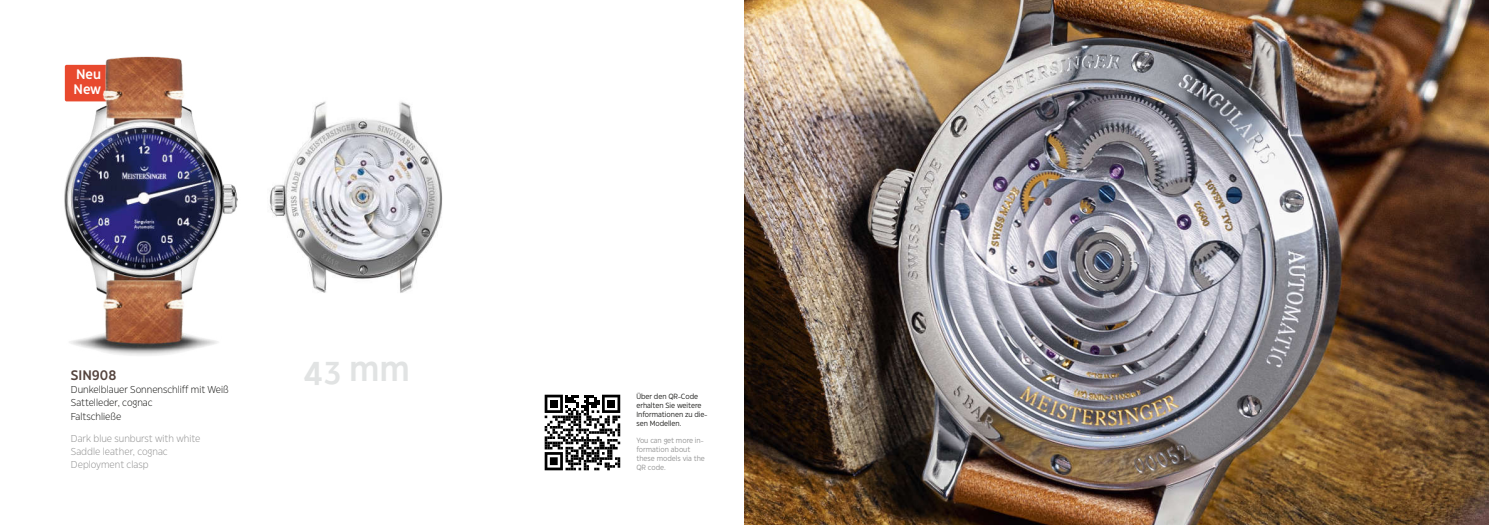
<style>
.page{position:relative;width:1489px;height:525px;background:#fff}
.page>*{position:absolute;margin:0;border:0;box-sizing:border-box;transform-origin:0 0}
.t1{font:600 35px "Eastman Grotesque";color:#e1e3e3}
.t2{font:600 13.75px/15px "Eastman Grotesque";color:#fff}
.t3{font:600 13.75px "Eastman Grotesque";color:#54433d}
.t4{font:300 10px/13.2px "Eastman Grotesque";color:#1a1a18}
.t5{font:300 10px/13.2px "Eastman Grotesque";color:#929292}
.t6{font:7.5px/8.9px "Eastman Grotesque";color:#1a1a18}
.t7{font:7.5px/8.9px "Eastman Grotesque";color:#929292}
</style>
<div class="page">
<img style="left:269px;top:101px;width:174px;height:192px">
<img style="left:744px;top:0;width:744px;height:524px">
<img style="left:64px;top:56px;width:174px;height:300px">
<svg style="left:544px;top:394px;width:76px;height:76px"></svg>
<div style="left:550px;top:399px;width:7px;height:8px;background:#000"></div>
<div style="left:607px;top:399px;width:8px;height:8px;background:#000"></div>
<div style="left:550px;top:457px;width:7px;height:8px;background:#000"></div>
<h2 class="t2" style="left:74px;top:68px;width:29px">Neu<br>New</h2>
<h2 class="t3" style="left:71px;top:369px;width:47px">SIN908</h2>
<h3 class="t4" style="left:71px;top:383px;width:159px">Dunkelblauer Sonnenschliff mit Weiß<br>Sattelleder, cognac<br>Faltschließe</h3>
<h3 class="t5" style="left:71px;top:432px;width:131px">Dark blue sunburst with white<br>Saddle leather, cognac<br>Deployment clasp</h3>
<h1 class="t1" style="left:304px;top:355px;width:108px">43 mm</h1>
<p class="t6" style="left:636px;top:392px;width:73px">Über den QR-Code erhalten Sie weitere<br>Informationen zu die‐ sen Modellen.</p>
<p class="t7" style="left:636px;top:436px;width:70px">You can get more in‐ formation about these models via the<br>QR code.</p>
</div>
